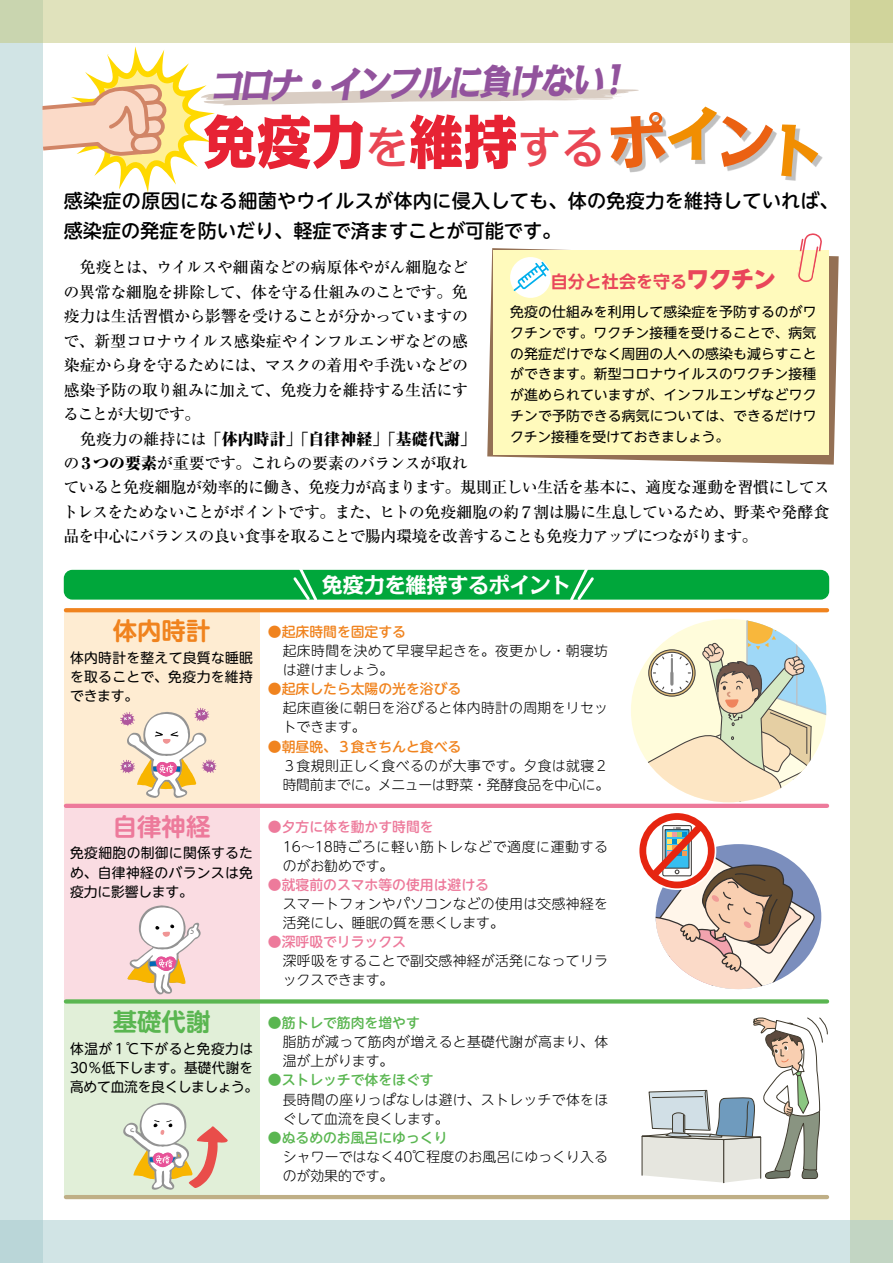
<style>
.page{position:relative;width:893px;height:1263px;background:#fff}
.page>*{position:absolute;margin:0;border:0;box-sizing:border-box;transform-origin:0 0}
.t1{font:800 58.05px "Kakumin Pro";color:#e72334;scale:.93 1}
.t2{font:800 57.45px "Kakumin Pro";color:#f18e02}
.t3{font:italic 800 35.1px "Kakumin Pro";color:#92539d;scale:.91 1}
.t4{font:700 24.45px "UD Shin M Go Pro De";color:#f0831e}
.t5{font:700 24.45px "UD Shin M Go Pro De";color:#ed7a9b}
.t6{font:700 24.45px "UD Shin M Go Pro De";color:#5ab651}
.t7{font:700 21.3px "Kakumin Pro";letter-spacing:-.02em;color:#fff}
.t8{font:500 19.2px/29.7px "UD Shin M Go Pro";letter-spacing:.015em;color:#000}
.t9{font:700 16.95px "UD Shin Go NT Pro De";color:#e9465a}
.t10{font:500 15.9px/24.5px "Ryumin Pr 6";letter-spacing:-.03em;color:#000}
.t11{font:300 13.8px/19.2px "UD Shin M Go Pro";letter-spacing:.025em;color:#000}
.t12{font:13.8px/20.7px "UD Shin Go NT Pro";letter-spacing:.005em;color:#000;text-align:justify}
.t13{font:13.8px/19.2px "UD Shin M Go Pro";letter-spacing:.02em;color:#000;text-align:justify}
.t14{font:500 13.8px "UD Shin M Go Pro";color:#f0831e}
.t15{font:500 13.8px "UD Shin M Go Pro";color:#ed7a9b}
.t16{font:500 13.8px "UD Shin M Go Pro";color:#5ab651}
.t17{font:300 13.8px/19.2px "UD Shin M Go Pro";letter-spacing:.05em;color:#000}
.s1{font-weight:500;font-size:44.7px;color:#e94653}
.s2{color:#eb6112}
.s3{font-family:"UD Shin Go NT Pro";font-weight:800;font-size:23.4px}
.s4{font-weight:800;font-stretch:expanded}
</style>
<div class="page">
<div style="left:0;top:0;width:43px;height:1263px;background:#d1e4e5"></div>
<div style="left:0;top:0;width:893px;height:43px;background:#e0e2bc"></div>
<div style="left:850px;top:0;width:43px;height:1263px;background:#e0e2bc"></div>
<svg style="left:0;top:1220px;width:893px;height:43px;background:#cfe2e2"></svg>
<svg style="left:631px;top:619px;width:195px;height:183px"></svg>
<svg style="left:639px;top:813px;width:177px;height:176px"></svg>
<svg style="left:641px;top:999px;width:187px;height:184px"></svg>
<svg style="left:487px;top:248px;width:352px;height:217px"></svg>
<div style="left:493px;top:251px;width:336px;height:204px;background:#fffabc"></div>
<svg style="left:796px;top:233px;width:26px;height:49px"></svg>
<div style="left:64px;top:570px;width:765px;height:30px;background:#00a73b;border-radius:9px"></div>
<div style="left:510px;top:257px;width:41px;height:41px;background:#fff;border-radius:50%"></div>
<svg style="left:514px;top:262px;width:35px;height:29px"></svg>
<div style="left:64px;top:610px;width:195px;height:196px;background:#feecd2"></div>
<div style="left:64px;top:806px;width:195px;height:195px;background:#fadce2"></div>
<div style="left:64px;top:1001px;width:195px;height:196px;background:#e1efd8"></div>
<svg style="left:120px;top:708px;width:97px;height:90px"></svg>
<svg style="left:127px;top:905px;width:74px;height:90px"></svg>
<svg style="left:123px;top:1102px;width:105px;height:88px"></svg>
<hr style="left:66px;top:804px;width:761px;height:4px;background:#ed7a9b">
<svg style="left:66px;top:608px;width:761px;height:4px;background:#f08623"></svg>
<svg style="left:66px;top:999px;width:761px;height:4px;background:#67bb5e"></svg>
<hr style="left:66px;top:1195px;width:761px;height:4px;background:#bfaf86">
<div style="left:614px;top:110px;width:208px;height:70px;background:#000;opacity:.25"></div>
<svg style="left:570px;top:569px;width:24px;height:31px"></svg>
<svg style="left:293px;top:569px;width:24px;height:31px"></svg>
<svg style="left:43px;top:46px;width:623px;height:147px"></svg>
<svg style="left:778px;top:123px;width:43px;height:56px"></svg>
<h3 class="t3" style="left:209px;top:58px;width:434px;rotate:-1deg">コロナ・インフルに負けない</h3>
<h1 class="t1" style="left:203px;top:96px;width:434px">免疫力<span class="s1">を</span>維持<span class="s1">する</span></h1>
<h2 class="t2" style="left:666px;top:88px;width:111px">イ<span class="s2">ン</span></h2>
<p class="t8" style="left:64px;top:185px;width:776px">感染症の原因になる細菌やウイルスが体内に侵入しても、体の免疫力を維持していれば、感染症の発症を防いだり、軽症で済ますことが可能です。</p>
<p class="t9" style="left:551px;top:268px;width:227px">自分と社会を守る<span class="s3">ワクチン</span></p>
<p class="t12" style="left:510px;top:301px;width:308px">免疫の仕組みを利用して感染症を予防するのがワクチンです。ワクチン接種を受けることで、病気の発症だけでなく周囲の人への感染も減らすことができます。新型コロナウイルスのワクチン接種が進められていますが、インフルエンザなどワクチンで予防できる病気については、できるだけワクチン接種を受けておきましょう。</p>
<p class="t10" style="left:63px;top:255px;width:769px">　免疫とは、ウイルスや細菌などの病原体やがん細胞など<br>の異常な細胞を排除して、体を守る仕組みのことです。免<br>疫力は生活習慣から影響を受けることが分かっていますの<br>で、新型コロナウイルス感染症やインフルエンザなどの感<br>染症から身を守るためには、マスクの着用や手洗いなどの<br>感染予防の取り組みに加えて、免疫力を維持する生活にす<br>ることが大切です。<br>　免疫力の維持には<span class="s4">「体内時計」「自律神経」「基礎代謝「<br></span>の<span class="s4">３つの要素</span>が重要です。これらの要素のバランスが取れ<br>ていると免疫細胞が効率的に働き、免疫力が高まります。規則正しい生活を基本に、適度な運動を習慣にしてストレスをためないことがポイントです。また、ヒトの免疫細胞の約７割は腸に生息しているため、野菜や発酵食品を中心にバランスの良い食事を取ることで腸内環境を改善することも免疫力アップにつながります。</p>
<h3 class="t4" style="left:113px;top:611px;width:99px">体内時計</h3>
<p class="t13" style="left:70px;top:647px;width:185px">体内時計を整えて良質な睡眠を取ることで、免疫力を維持できます。</p>
<h3 class="t5" style="left:113px;top:807px;width:99px">自律神経</h3>
<p class="t13" style="left:70px;top:843px;width:185px">免疫細胞の制御に関係するため、自律神経のバランスは免疫力に影響します。</p>
<h3 class="t6" style="left:113px;top:1002px;width:99px">基礎代謝</h3>
<p class="t13" style="left:70px;top:1038px;width:190px;text-align:left">体温が１℃下がると免疫力は<br>30％低下します。基礎代謝を高めて血流を良くしましょう。</p>
<h3 class="t7" style="left:322px;top:568px;width:251px">免疫力を維持するポイント</h3>
<p class="t14" style="left:268px;top:620px;width:140px">●起床時間を固定する</p>
<p class="t11" style="left:283px;top:640px;width:327px">起床時間を決めて早寝早起きを。夜更かし・朝寝坊は避けましょう。</p>
<p class="t14" style="left:268px;top:678px;width:195px">●起床したら太陽の光を浴びる</p>
<p class="t11" style="left:283px;top:698px;width:327px">起床直後に朝日を浴びると体内時計の周期をリセットできます。</p>
<p class="t14" style="left:268px;top:735px;width:195px">●朝昼晩、３食きちんと食べる</p>
<p class="t11" style="left:282px;top:755px;width:328px">３食規則正しく食べるのが大事です。夕食は就寝２時間前までに。メニューは野菜・発酵食品を中心に。</p>
<p class="t15" style="left:268px;top:816px;width:167px">●夕方に体を動かす時間を</p>
<p class="t17" style="left:283px;top:836px;width:327px">16～18時ごろに軽い筋トレなどで適度に運動するのがお勧めです。</p>
<p class="t15" style="left:268px;top:873px;width:223px">●就寝前のスマホ等の使用は避ける</p>
<p class="t11" style="left:283px;top:893px;width:327px">スマートフォンやパソコンなどの使用は交感神経を活発にし、睡眠の質を悪くします。</p>
<p class="t15" style="left:268px;top:931px;width:140px">●深呼吸でリラックス</p>
<p class="t11" style="left:283px;top:951px;width:327px">深呼吸をすることで副交感神経が活発になってリラックスできます。</p>
<p class="t16" style="left:268px;top:1011px;width:154px">●筋トレで筋肉を増やす</p>
<p class="t11" style="left:283px;top:1031px;width:327px">脂肪が減って筋肉が増えると基礎代謝が高まり、体温が上がります。</p>
<p class="t16" style="left:268px;top:1069px;width:167px">●ストレッチで体をほぐす</p>
<p class="t11" style="left:283px;top:1089px;width:327px">長時間の座りっぱなしは避け、ストレッチで体をほぐして血流を良くします。</p>
<p class="t16" style="left:268px;top:1126px;width:181px">●ぬるめのお風呂にゆっくり</p>
<p class="t11" style="left:283px;top:1146px;width:327px">シャワーではなく40℃程度のお風呂にゆっくり入るのが効果的です。</p>
</div>
